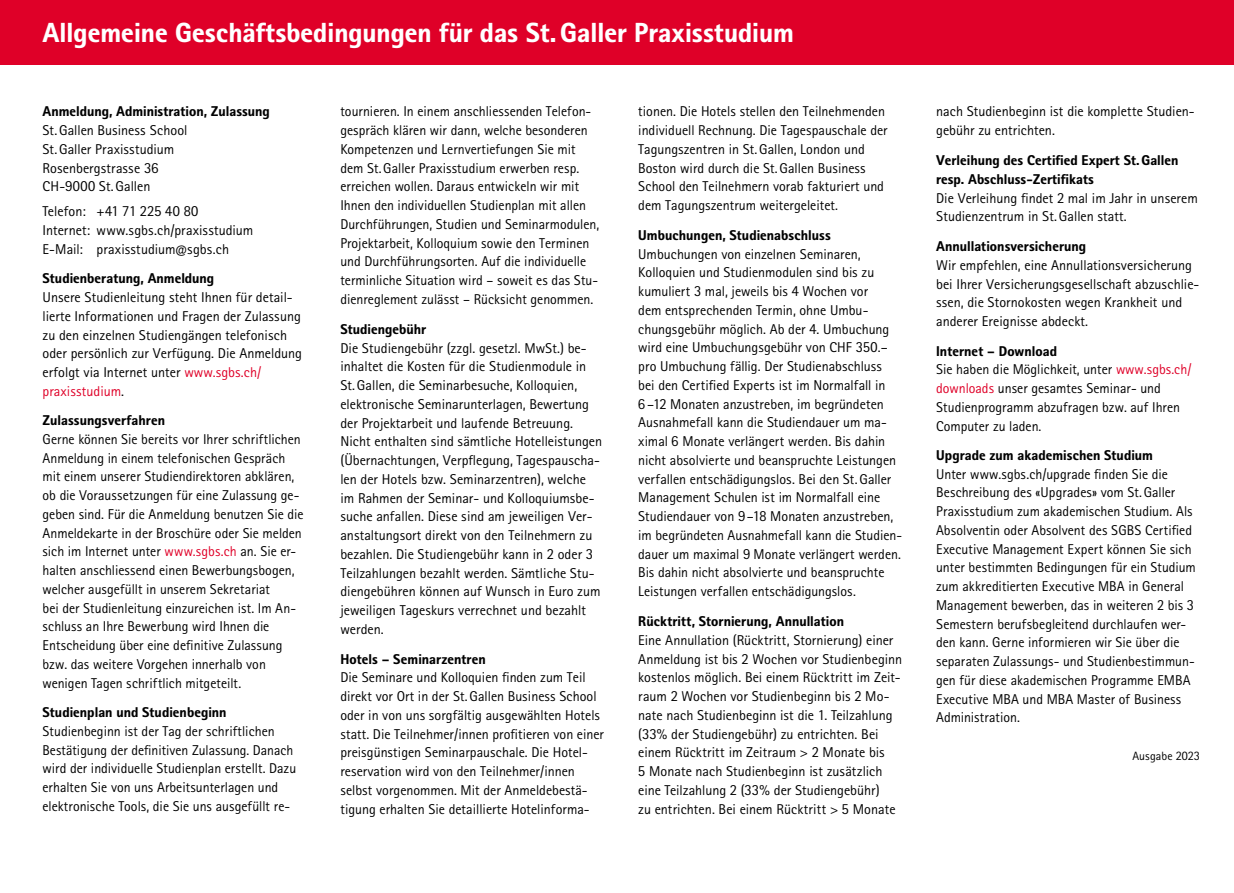
<style>
.page{position:relative;width:1234px;height:893px;background:#fff}
.page>*{position:absolute;margin:0;border:0;box-sizing:border-box;transform-origin:0 0}
.t1{font:800 27.75px "Rotis II Sans Pro";color:#fff}
.t2{font:14.25px/18.8px "Rotis II Sans Pro";color:#000}
.t3{font:800 14.25px/18.8px "Rotis II Sans Pro";color:#000}
.t4{font:12px "Rotis II Sans Pro";letter-spacing:.005em;color:#000}
.s1{color:#df0028}
.s2{font-weight:800}
</style>
<div class="page">
<div style="left:0;top:0;width:1233px;height:64px;background:#df0028"></div>
<h1 class="t1" style="left:43px;top:17px;width:752px">Allgemeine Geschäftsbedingungen für das St.Galler Praxisstudium</h1>
<p class="t3" style="left:43px;top:102px;width:229px">Anmeldung, Administration, Zulassung</p>
<p class="t2" style="left:43px;top:121px;width:146px">St.Gallen Business School<br>St.Galler Praxisstudium<br>Rosenbergstrasse 36<br>CH-9000 St.Gallen</p>
<p class="t2" style="left:43px;top:202px;width:212px">Telefon: +41 71 225 40 80<br>Internet: www.sgbs.ch/praxisstudium<br>E-Mail: praxisstudium@sgbs.ch</p>
<p class="t3" style="left:43px;top:269px;width:173px">Studienberatung, Anmeldung</p>
<p class="t2" style="left:43px;top:288px;width:261px">Unsere Studienleitung steht Ihnen für detail&shy;lierte Informationen und Fragen der Zulassung zu den einzelnen Studiengängen telefonisch oder persönlich zur Verfügung. Die Anmeldung erfolgt via Internet unter <span class="s1">www.sgbs.ch/ praxisstudium</span>.</p>
<p class="t3" style="left:43px;top:411px;width:124px">Zulassungsverfahren</p>
<p class="t2" style="left:43px;top:430px;width:262px">Gerne können Sie bereits vor Ihrer schriftlichen Anmeldung in einem telefonischen Gespräch mit einem unserer Studiendirektoren abklären, ob die Voraussetzungen für eine Zulassung ge&shy;geben sind. Für die Anmeldung benutzen Sie die Anmeldekarte in der Broschüre oder Sie melden sich im Internet unter <span class="s1">www.sgbs.ch</span> an. Sie er&shy;halten anschliessend einen Bewerbungsbogen, welcher ausgefüllt in unserem Sekretariat<br>bei der Studienleitung einzureichen ist. Im An&shy;schluss an Ihre Bewerbung wird Ihnen die Entscheidung über eine definitive Zulassung bzw. das weitere Vorgehen innerhalb von wenigen Tagen schriftlich mitgeteilt.</p>
<p class="t3" style="left:43px;top:703px;width:185px">Studienplan und Studienbeginn</p>
<p class="t2" style="left:43px;top:722px;width:255px">Studienbeginn ist der Tag der schriftlichen Bestätigung der definitiven Zulassung. Danach wird der individuelle Studienplan erstellt. Dazu erhalten Sie von uns Arbeitsunterlagen und elektronische Tools, die Sie uns ausgefüllt re-</p>
<p class="t2" style="left:340px;top:102px;width:260px">tournieren. In einem anschliessenden Telefon&shy;gespräch klären wir dann, welche besonderen Kompetenzen und Lernvertiefungen Sie mit dem St.Galler Praxisstudium erwerben resp. erreichen wollen. Daraus entwickeln wir mit Ihnen den individuellen Studienplan mit allen Durchführungen, Studien und Seminarmodulen, Projektarbeit, Kolloquium sowie den Terminen und Durchführungsorten. Auf die individuelle terminliche Situation wird – soweit es das Stu&shy;dienreglement zulässt – Rücksicht genommen.</p>
<p class="t3" style="left:340px;top:320px;width:87px">Studiengebühr</p>
<p class="t2" style="left:340px;top:338px;width:263px">Die Studiengebühr (zzgl. gesetzl. MwSt.) be&shy;inhaltet die Kosten für die Studienmodule in St.Gallen, die Seminarbesuche, Kolloquien, elektronische Seminarunterlagen, Bewertung der Projektarbeit und laufende Betreuung.<br>Nicht enthalten sind sämtliche Hotelleistungen (Übernachtungen, Verpflegung, Tagespauscha&shy;len der Hotels bzw. Seminarzentren), welche im Rahmen der Seminar- und Kolloquiumsbe&shy;suche anfallen. Diese sind am jeweiligen Ver&shy;anstaltungsort direkt von den Teilnehmern zu bezahlen. Die Studiengebühr kann in 2 oder 3<br>Teilzahlungen bezahlt werden. Sämtliche Stu&shy;diengebühren können auf Wunsch in Euro zum jeweiligen Tageskurs verrechnet und bezahlt werden.</p>
<p class="t3" style="left:340px;top:650px;width:147px">Hotels – Seminarzentren</p>
<p class="t2" style="left:340px;top:668px;width:265px">Die Seminare und Kolloquien finden zum Teil direkt vor Ort in der St.Gallen Business School oder in von uns sorgfältig ausgewählten Hotels statt. Die Teilnehmer/innen profitieren von einer preisgünstigen Seminarpauschale. Die Hotel&shy;reservation wird von den Teilnehmer/innen selbst vorgenommen. Mit der Anmeldebestä&shy;tigung erhalten Sie detaillierte Hotelinforma-</p>
<p class="t2" style="left:638px;top:102px;width:251px">tionen. Die Hotels stellen den Teilnehmenden individuell Rechnung. Die Tagespauschale der Tagungszentren in St.Gallen, London und Boston wird durch die St.Gallen Business School den Teilnehmern vorab fakturiert und dem Tagungszentrum weitergeleitet.</p>
<p class="t3" style="left:638px;top:226px;width:194px">Umbuchungen, Studienabschluss</p>
<p class="t2" style="left:638px;top:244px;width:265px">Umbuchungen von einzelnen Seminaren, Kolloquien und Studienmodulen sind bis zu kumuliert 3 mal, jeweils bis 4 Wochen vor<br>dem entsprechenden Termin, ohne Umbu&shy;chungsgebühr möglich. Ab der 4. Umbuchung wird eine Umbuchungsgebühr von CHF 350.– pro Umbuchung fällig. Der Studienabschluss bei den Certified Experts ist im Normalfall in 6–12 Monaten anzustreben, im begründeten Ausnahmefall kann die Studiendauer um ma&shy;ximal 6 Monate verlängert werden. Bis dahin nicht absolvierte und beanspruchte Leistungen verfallen entschädigungslos. Bei den St.Galler Management Schulen ist im Normalfall eine Studiendauer von 9 –18 Monaten anzustreben, im begründeten Ausnahmefall kann die Studien&shy;dauer um maximal 9 Monate verlängert werden.<br>Bis dahin nicht absolvierte und beanspruchte Leistungen verfallen entschädigungslos.</p>
<p class="t3" style="left:638px;top:612px;width:207px">Rücktritt, Stornierung, Annullation</p>
<p class="t2" style="left:638px;top:631px;width:265px">Eine Annullation (Rücktritt, Stornierung) einer Anmeldung ist bis 2 Wochen vor Studienbeginn kostenlos möglich. Bei einem Rücktritt im Zeit&shy;raum 2 Wochen vor Studienbeginn bis 2 Mo&shy;nate nach Studienbeginn ist die 1. Teilzahlung (33% der Studiengebühr) zu entrichten. Bei einem Rücktritt im Zeitraum &gt; 2 Monate bis<br>5 Monate nach Studienbeginn ist zusätzlich eine Teilzahlung 2 (33% der Studiengebühr)<br>zu entrichten. Bei einem Rücktritt &gt; 5 Monate</p>
<p class="t2" style="left:935px;top:102px;width:260px">nach Studienbeginn ist die komplette Studien&shy;gebühr zu entrichten.</p>
<p class="t3" style="left:935px;top:151px;width:244px">Verleihung des Certified Expert St.Gallen resp. Abschluss-Zertifikats</p>
<p class="t2" style="left:935px;top:188px;width:263px">Die Verleihung findet 2 mal im Jahr in unserem<br>Studienzentrum in St.Gallen statt.</p>
<p class="t3" style="left:935px;top:237px;width:151px">Annullationsversicherung</p>
<p class="t2" style="left:935px;top:256px;width:265px">Wir empfehlen, eine Annullationsversicherung bei Ihrer Versicherungsgesellschaft abzuschlie&shy;ssen, die Stornokosten wegen Krankheit und anderer Ereignisse abdeckt.</p>
<p class="t2" style="left:935px;top:341px;width:257px"><span class="s2">Internet – Download<br></span>Sie haben die Möglichkeit, unter <span class="s1">www.sgbs.ch/ downloads</span> unser gesamtes Seminar- und Studienprogramm abzufragen bzw. auf Ihren Computer zu laden.</p>
<p class="t3" style="left:935px;top:446px;width:218px">Upgrade zum akademischen Studium</p>
<p class="t2" style="left:935px;top:465px;width:261px">Unter www.sgbs.ch/upgrade finden Sie die Beschreibung des «Upgrades» vom St.Galler Praxisstudium zum akademischen Studium. Als Absolventin oder Absolvent des SGBS Certified Executive Management Expert können Sie sich unter bestimmten Bedingungen für ein Studium zum akkreditierten Executive MBA in General Management bewerben, das in weiteren 2 bis 3<br>Semestern berufsbegleitend durchlaufen wer&shy;den kann. Gerne informieren wir Sie über die separaten Zulassungs- und Studienbestimmun&shy;gen für diese akademischen Programme EMBA Executive MBA und MBA Master of Business Administration.</p>
<p class="t4" style="left:1132px;top:749px;width:69px">Ausgabe 2023</p>
</div>
